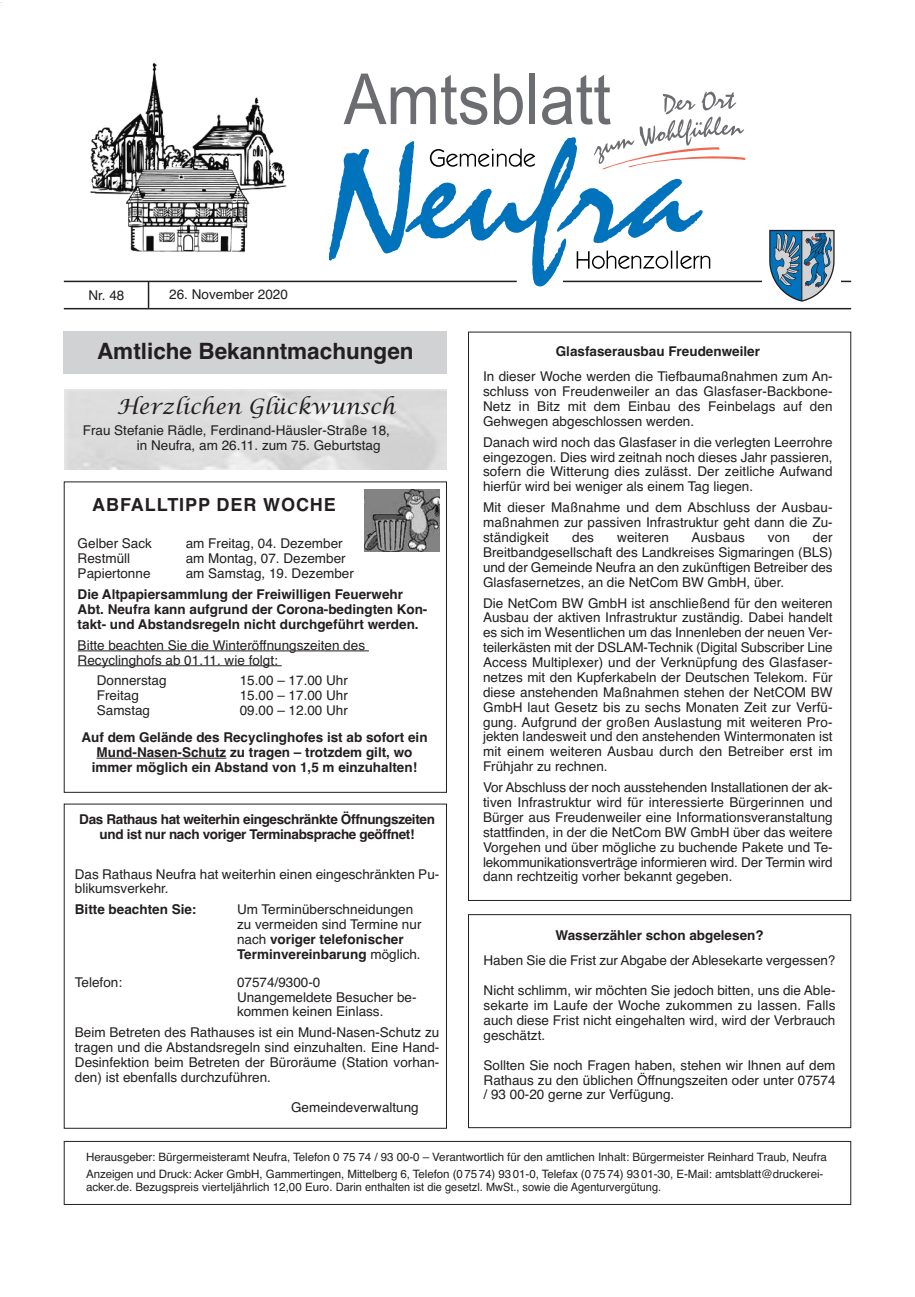
<style>
.page{position:relative;width:915px;height:1297px;background:#fff}
.page>*{position:absolute;margin:0;border:0;box-sizing:border-box;transform-origin:0 0}
.t1{font:70.5px "Arial";color:#6c6d70;scale:.91 1}
.t2{font:700 22.5px "Helvetica";color:#231f20}
.t3{font:italic 21px "Lucida Calligraphy";color:#231f20}
.t4{font:700 18px "Helvetica";letter-spacing:.05em;color:#231f20}
.t5{font:13.5px/14.9px "Helvetica";color:#231f20;text-align:justify}
.t6{font:700 13.5px/14.9px "Helvetica";color:#231f20}
.t7{font:700 13.5px/14.9px "Helvetica";letter-spacing:-.025em;color:#231f20;text-align:center}
.t8{font:11.55px/16.8px "Helvetica";letter-spacing:-.005em;color:#231f20}
.t9{font:4.5px "Helvetica";color:#231f20}
.s1{font-weight:700}
</style>
<div class="page">
<div style="left:64px;top:332px;width:382px;height:42px;background:#d1d2d4"></div>
<img style="left:90px;top:62px;width:197px;height:191px">
<hr style="left:64px;top:308px;width:786px;height:1px;background:#231f20">
<hr style="left:562px;top:281px;width:288px;height:1px;background:#231f20">
<hr style="left:64px;top:281px;width:452px;height:1px;background:#231f20">
<div style="left:762px;top:227px;width:78px;height:77px;background:#fff"></div>
<svg style="left:769px;top:230px;width:65px;height:72px"></svg>
<svg style="left:148px;top:282px;width:1px;height:26px"></svg>
<svg style="left:329px;top:92px;width:416px;height:194px"></svg>
<img style="left:364px;top:490px;width:75px;height:61px">
<hr style="left:78px;top:650px;width:291px;height:1px;background:#231f20">
<hr style="left:78px;top:665px;width:203px;height:1px;background:#231f20">
<hr style="left:96px;top:758px;width:130px;height:1px;background:#231f20">
<div style="left:468px;top:914px;width:382px;height:214px;border:1px solid #231f20"></div>
<div style="left:64px;top:1141px;width:786px;height:64px;border:1px solid #231f20"></div>
<p class="t9" style="left:1px;top:-1px;width:3px">.</p>
<h1 class="t1" style="left:343px;top:58px;width:295px">Amtsblatt</h1>
<p class="t5" style="left:88px;top:288px;width:38px">Nr. 48</p>
<p class="t5" style="left:169px;top:287px;width:120px">26. November 2020</p>
<h2 class="t2" style="left:97px;top:338px;width:318px">Amtliche Bekanntmachungen</h2>
<h3 class="t3" style="left:117px;top:394px;width:280px">Herzlichen Glückwunsch</h3>
<p class="t5" style="left:137px;top:423px;width:254px;text-indent:-54px">Frau Stefanie Rädle, Ferdinand-Häusler-Straße 18, in Neufra, am 26.11. zum 75. Geburtstag</p>
<h3 class="t4" style="left:92px;top:494px;width:245px">ABFALLTIPP DER WOCHE</h3>
<p class="t5" style="left:78px;top:536px;width:76px">Gelber Sack</p>
<p class="t5" style="left:186px;top:536px;width:158px">am Freitag, 04. Dezember</p>
<p class="t5" style="left:78px;top:551px;width:54px">Restmüll</p>
<p class="t5" style="left:186px;top:551px;width:161px">am Montag, 07. Dezember</p>
<p class="t5" style="left:78px;top:566px;width:74px">Papiertonne</p>
<p class="t5" style="left:186px;top:566px;width:170px">am Samstag, 19. Dezember</p>
<p class="t6" style="left:78px;top:587px;width:351px">Die Altpapiersammlung der Freiwilligen Feuerwehr<br>Abt. Neufra kann aufgrund der Corona-bedingten Kon&shy;takt- und Abstandsregeln nicht durchgeführt werden.</p>
<p class="t5" style="left:78px;top:638px;width:289px">Bitte beachten Sie die Winteröffnungszeiten des<br>Recyclinghofs ab 01.11. wie folgt:</p>
<p class="t5" style="left:97px;top:673px;width:71px">Donnerstag</p>
<p class="t5" style="left:240px;top:673px;width:110px">15.00 – 17.00 Uhr</p>
<p class="t5" style="left:97px;top:688px;width:44px">Freitag</p>
<p class="t5" style="left:240px;top:688px;width:110px">15.00 – 17.00 Uhr</p>
<p class="t5" style="left:97px;top:703px;width:55px">Samstag</p>
<p class="t5" style="left:240px;top:703px;width:110px">09.00 – 12.00 Uhr</p>
<p class="t6" style="left:81px;top:730px;width:347px;text-align:center">Auf dem Gelände des Recyclinghofes ist ab sofort ein<br>Mund-Nasen-Schutz zu tragen – trotzdem gilt, wo immer möglich ein Abstand von 1,5 m einzuhalten!</p>
<p class="t7" style="left:79px;top:812px;width:357px">Das Rathaus hat weiterhin eingeschränkte Öffnungszeiten und ist nur nach voriger Terminabsprache geöffnet!</p>
<p class="t5" style="left:75px;top:866px;width:366px">Das Rathaus Neufra hat weiterhin einen eingeschränkten Pu&shy;blikumsverkehr.</p>
<p class="t6" style="left:75px;top:902px;width:123px">Bitte beachten Sie:</p>
<p class="t5" style="left:237px;top:902px;width:186px;text-align:left">Um Terminüberschneidungen zu vermeiden sind Termine nur nach <span class="s1">voriger telefonischer<br>Terminvereinbarung</span> möglich.</p>
<p class="t5" style="left:75px;top:974px;width:49px">Telefon:</p>
<p class="t5" style="left:237px;top:974px;width:181px;text-align:left">07574/9300-0<br>Unangemeldete Besucher be&shy;kommen keinen Einlass.</p>
<p class="t5" style="left:75px;top:1025px;width:366px">Beim Betreten des Rathauses ist ein Mund-Nasen-Schutz zu tragen und die Abstandsregeln sind einzuhalten. Eine Hand-Desinfektion beim Betreten der Büroräume (Station vorhan&shy;den) ist ebenfalls durchzuführen.</p>
<p class="t5" style="left:291px;top:1100px;width:129px">Gemeindeverwaltung</p>
<p class="t6" style="left:555px;top:344px;width:206px">Glasfaserausbau Freudenweiler</p>
<p class="t5" style="left:483px;top:369px;width:351px">In dieser Woche werden die Tiefbaumaßnahmen zum An&shy;schluss von Freudenweiler an das Glasfaser-Backbone-Netz in Bitz mit dem Einbau des Feinbelags auf den Gehwegen abgeschlossen werden.</p>
<p class="t5" style="left:483px;top:435px;width:351px">Danach wird noch das Glasfaser in die verlegten Leerrohre eingezogen. Dies wird zeitnah noch dieses Jahr passieren, sofern die Witterung dies zulässt. Der zeitliche Aufwand hierfür wird bei weniger als einem Tag liegen.</p>
<p class="t5" style="left:483px;top:500px;width:351px">Mit dieser Maßnahme und dem Abschluss der Ausbau&shy;maßnahmen zur passiven Infrastruktur geht dann die Zu&shy;ständigkeit</p>
<p class="t5" style="left:483px;top:530px;width:351px;text-indent:330px">der Breitbandgesellschaft des Landkreises Sigmaringen (BLS) und der Gemeinde Neufra an den zukünftigen Betreiber des Glasfasernetzes, an die NetCom BW GmbH, über.</p>
<p class="t5" style="left:483px;top:595px;width:351px">Die NetCom BW GmbH ist anschließend für den weiteren Ausbau der aktiven Infrastruktur zuständig. Dabei handelt es sich im Wesentlichen um das Innenleben der neuen Ver&shy;teilerkästen mit der DSLAM-Technik (Digital Subscriber Line Access Multiplexer) und der Verknüpfung des Glasfaser&shy;netzes mit den Kupferkabeln der Deutschen Telekom. Für diese anstehenden Maßnahmen stehen der NetCOM BW GmbH laut Gesetz bis zu sechs Monaten Zeit zur Verfü&shy;gung. Aufgrund der großen Auslastung mit weiteren Pro&shy;jekten landesweit und den anstehenden Wintermonaten ist mit einem weiteren Ausbau durch den Betreiber erst im Frühjahr zu rechnen.</p>
<p class="t5" style="left:483px;top:780px;width:351px">Vor Abschluss der noch ausstehenden Installationen der ak&shy;tiven Infrastruktur wird für interessierte Bürgerinnen und Bürger aus Freudenweiler eine Informationsveranstaltung stattfinden, in der die NetCom BW GmbH über das weitere Vorgehen und über mögliche zu buchende Pakete und Te&shy;lekommunikationsverträge informieren wird. Der Termin wird dann rechtzeitig vorher bekannt gegeben.</p>
<p class="t5" style="left:572px;top:530px;width:24px">des</p>
<p class="t5" style="left:617px;top:530px;width:53px">weiteren</p>
<p class="t5" style="left:691px;top:530px;width:55px">Ausbaus</p>
<p class="t5" style="left:767px;top:530px;width:24px">von</p>
<p class="t6" style="left:555px;top:928px;width:210px">Wasserzähler schon abgelesen?</p>
<p class="t5" style="left:483px;top:953px;width:353px">Haben Sie die Frist zur Abgabe der Ablesekarte vergessen?</p>
<p class="t5" style="left:483px;top:983px;width:353px">Nicht schlimm, wir möchten Sie jedoch bitten, uns die Able&shy;sekarte im Laufe der Woche zukommen zu lassen. Falls auch diese Frist nicht eingehalten wird, wird der Verbrauch geschätzt.</p>
<p class="t5" style="left:483px;top:1057px;width:353px">Sollten Sie noch Fragen haben, stehen wir Ihnen auf dem Rathaus zu den üblichen Öffnungszeiten oder unter 07574 / 93 00-20 gerne zur Verfügung.</p>
<p class="t8" style="left:86px;top:1148px;width:742px">Herausgeber: Bürgermeisteramt Neufra, Telefon 0 75 74 / 93 00-0 – Verantwortlich für den amtlichen Inhalt: Bürgermeister Reinhard Traub, Neufra<br>Anzeigen und Druck: Acker GmbH, Gammertingen, Mittelberg 6, Telefon (0 75 74) 93 01-0, Telefax (0 75 74) 93 01-30, E-Mail: amtsblatt@druckerei-</p>
<p class="t8" style="left:86px;top:1179px;width:576px">acker.de. Bezugspreis vierteljährlich 12,00 Euro. Darin enthalten ist die gesetzl. MwSt., sowie die Agenturvergütung.</p>
</div>
